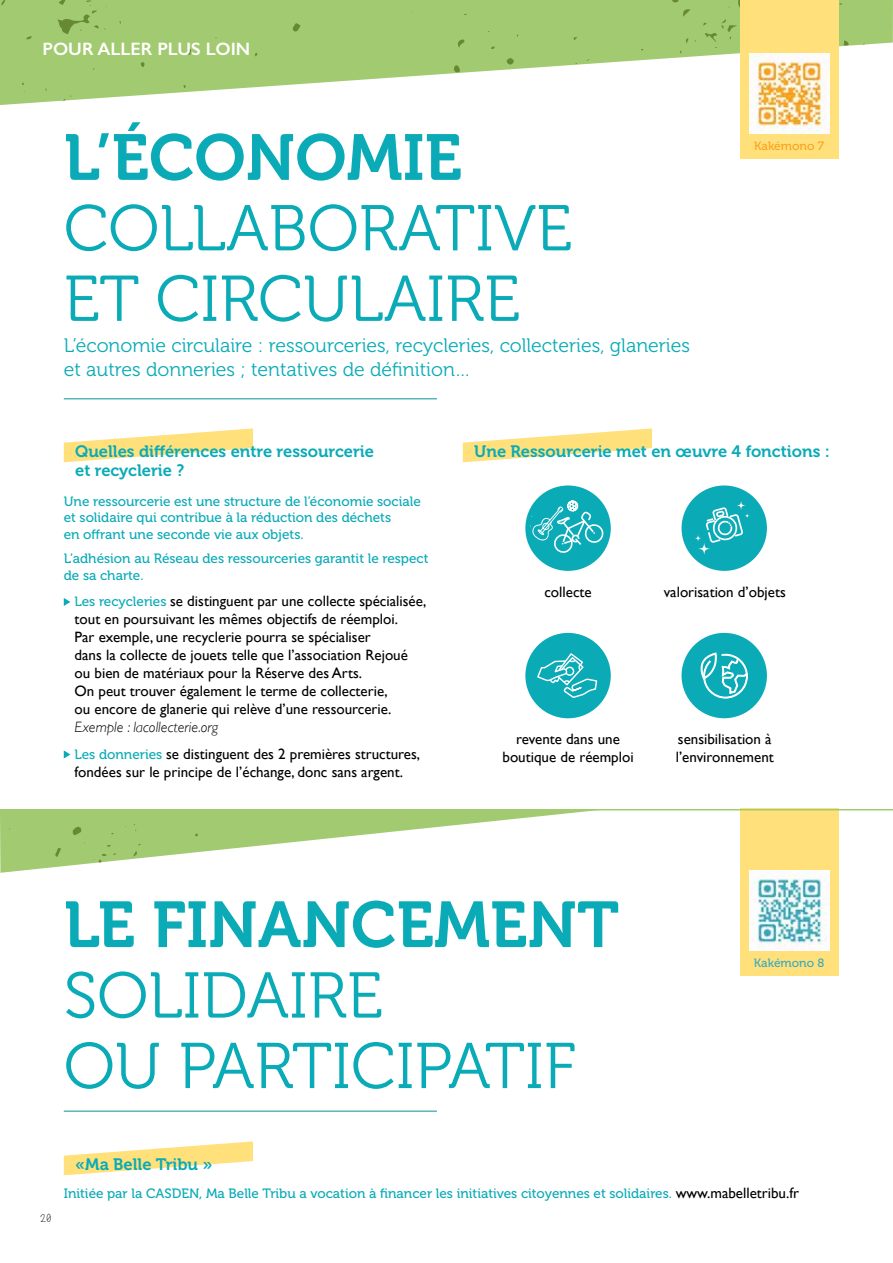
<style>
.page{position:relative;width:893px;height:1263px;background:#fff}
.page>*{position:absolute;margin:0;border:0;box-sizing:border-box;transform-origin:0 0}
.t1{font:64.5px/70.5px "Museo 300";color:#0aabb7}
.t2{font:64.5px "Museo 700";color:#0aabb7}
.t3{font:19.5px/23.4px "Museo 300";color:#0aabb7}
.t4{font:600 18px "Gill Sans";color:#fff}
.t5{font:16.5px/19.8px "Museo 700";color:#0aabb7}
.t6{font:15px/18px "Gill Sans";color:#000}
.t7{font:13.5px/16.2px "Museo 500";color:#0aabb7}
.t8{font:12px "Museo 500";color:#faa320}
.t9{font:12px "Museo 500";color:#3ba9bd}
.t10{font:300 12px "Swagger";color:#000}
.s1{font-family:"Museo 500";font-size:13.5px;color:#0aabb7}
.s2{font-weight:300;font-style:italic}
.s3{font-family:"Gill Sans";font-size:15px;color:#000}
</style>
<div class="page">
<svg style="left:0;top:0;width:892px;height:105px;fill:#a2ca70"></svg>
<svg style="left:293px;top:23px;width:8px;height:9px"></svg>
<svg style="left:738px;top:0;width:2px;height:10px"></svg>
<div style="left:507px;top:58px;width:7px;height:7px;background:#678933;border-radius:50%"></div>
<svg style="left:454px;top:65px;width:6px;height:8px"></svg>
<svg style="left:457px;top:39px;width:8px;height:9px"></svg>
<svg style="left:672px;top:0;width:7px;height:2px"></svg>
<svg style="left:683px;top:9px;width:7px;height:8px"></svg>
<svg style="left:701px;top:72px;width:7px;height:7px"></svg>
<svg style="left:872px;top:74px;width:9px;height:18px"></svg>
<svg style="left:844px;top:40px;width:5px;height:6px"></svg>
<svg style="left:187px;top:49px;width:4px;height:6px"></svg>
<svg style="left:140px;top:62px;width:5px;height:5px"></svg>
<svg style="left:26px;top:36px;width:6px;height:4px"></svg>
<svg style="left:1px;top:0;width:4px;height:6px"></svg>
<svg style="left:254px;top:53px;width:4px;height:4px"></svg>
<svg style="left:675px;top:98px;width:3px;height:4px"></svg>
<svg style="left:573px;top:37px;width:4px;height:4px"></svg>
<svg style="left:703px;top:19px;width:34px;height:29px"></svg>
<svg style="left:685px;top:38px;width:11px;height:6px"></svg>
<svg style="left:61px;top:96px;width:10px;height:8px"></svg>
<svg style="left:57px;top:0;width:50px;height:34px;background:#99c066"></svg>
<hr style="left:892px;top:0;width:1px;height:1263px;background:#08909c">
<svg style="left:64px;top:428px;width:189px;height:34px"></svg>
<svg style="left:64px;top:598px;width:6px;height:8px"></svg>
<svg style="left:64px;top:750px;width:6px;height:8px"></svg>
<svg style="left:463px;top:428px;width:189px;height:34px"></svg>
<div style="left:525px;top:633px;width:86px;height:85px;background:#0aabb7;border-radius:50%"></div>
<svg style="left:537px;top:653px;width:61px;height:45px"></svg>
<div style="left:681px;top:633px;width:86px;height:85px;background:#0aabb7;border-radius:50%"></div>
<svg style="left:700px;top:652px;width:48px;height:47px"></svg>
<div style="left:525px;top:485px;width:86px;height:86px;background:#0aabb7;border-radius:50%"></div>
<svg style="left:530px;top:500px;width:75px;height:54px"></svg>
<div style="left:681px;top:485px;width:86px;height:86px;background:#0aabb7;border-radius:50%"></div>
<svg style="left:736px;top:501px;width:10px;height:9px"></svg>
<svg style="left:695px;top:535px;width:6px;height:7px"></svg>
<svg style="left:698px;top:543px;width:12px;height:12px"></svg>
<svg style="left:706px;top:507px;width:44px;height:36px"></svg>
<div style="left:740px;top:0;width:98px;height:159px;background:#ffe07b"></div>
<img style="left:749px;top:53px;width:80px;height:80px">
<hr style="left:64px;top:398px;width:373px;height:1px;background:#009794">
<svg style="left:64px;top:1141px;width:189px;height:34px"></svg>
<hr style="left:64px;top:1111px;width:373px;height:1px;background:#009794">
<div style="left:740px;top:809px;width:98px;height:167px;background:#ffe07b"></div>
<img style="left:749px;top:870px;width:80px;height:80px">
<svg style="left:0;top:810px;width:609px;height:63px"></svg>
<hr style="left:0;top:809px;width:893px;height:1px;background:#a2cb70">
<p class="t4" style="left:42px;top:38px;width:209px">POUR ALLER PLUS LOIN</p>
<h1 class="t2" style="left:64px;top:122px;width:400px">L’ÉCONOMIE</h1>
<h1 class="t1" style="left:64px;top:194px;width:510px">COLLABORATIVE<br>ET CIRCULAIRE</h1>
<h2 class="t3" style="left:64px;top:334px;width:628px">L’économie circulaire : ressourceries, recycleries, collecteries, glaneries et autres donneries ; tentatives de définition…</h2>
<p class="t8" style="left:754px;top:139px;width:71px">Kakémono 7</p>
<p class="t5" style="left:75px;top:441px;width:300px">Quelles différences entre ressourcerie et recyclerie ?</p>
<p class="t7" style="left:64px;top:494px;width:359px">Une ressourcerie est une structure de l’économie sociale et solidaire qui contribue à la réduction des déchets<br>en offrant une seconde vie aux objets.</p>
<p class="t7" style="left:64px;top:551px;width:366px">L’adhésion au Réseau des ressourceries garantit le respect de sa charte.</p>
<p class="t6" style="left:75px;top:592px;width:353px"><span class="s1">Les recycleries</span> se distinguent par une collecte spécialisée, tout en poursuivant les mêmes objectifs de réemploi.<br>Par exemple, une recyclerie pourra se spécialiser<br>dans la collecte de jouets telle que l’association Rejoué ou bien de matériaux pour la Réserve des Arts.<br>On peut trouver également le terme de collecterie,<br>ou encore de glanerie qui relève d’une ressourcerie.</p>
<p class="t6" style="left:75px;top:713px;width:347px;line-height:26.5px"><span class="s2">Exemple : lacollecterie.org<br></span><span class="s1">Les donneries</span> se distinguent des 2 premières structures,</p>
<p class="t6" style="left:75px;top:762px;width:330px">fondées sur le principe de l’échange, donc sans argent.</p>
<p class="t5" style="left:474px;top:441px;width:357px">Une Ressourcerie met en œuvre 4 fonctions :</p>
<p class="t6" style="left:544px;top:582px;width:49px">collecte</p>
<p class="t6" style="left:664px;top:582px;width:124px">valorisation d’objets</p>
<p class="t6" style="left:502px;top:730px;width:133px;text-align:center">revente dans une boutique de réemploi</p>
<p class="t6" style="left:676px;top:730px;width:100px">sensibilisation à l’environnement</p>
<h1 class="t2" style="left:64px;top:889px;width:557px">LE FINANCEMENT</h1>
<h1 class="t1" style="left:64px;top:961px;width:514px">SOLIDAIRE<br>OU PARTICIPATIF</h1>
<p class="t9" style="left:754px;top:957px;width:72px">Kakémono 8</p>
<p class="t10" style="left:40px;top:1212px;width:12px">20</p>
<p class="t5" style="left:75px;top:1154px;width:139px">«Ma Belle Tribu »</p>
<p class="t7" style="left:64px;top:1185px;width:737px">Initiée par la CASDEN, Ma Belle Tribu a vocation à financer les initiatives citoyennes et solidaires. <span class="s3">www.mabelletribu.fr</span></p>
</div>
